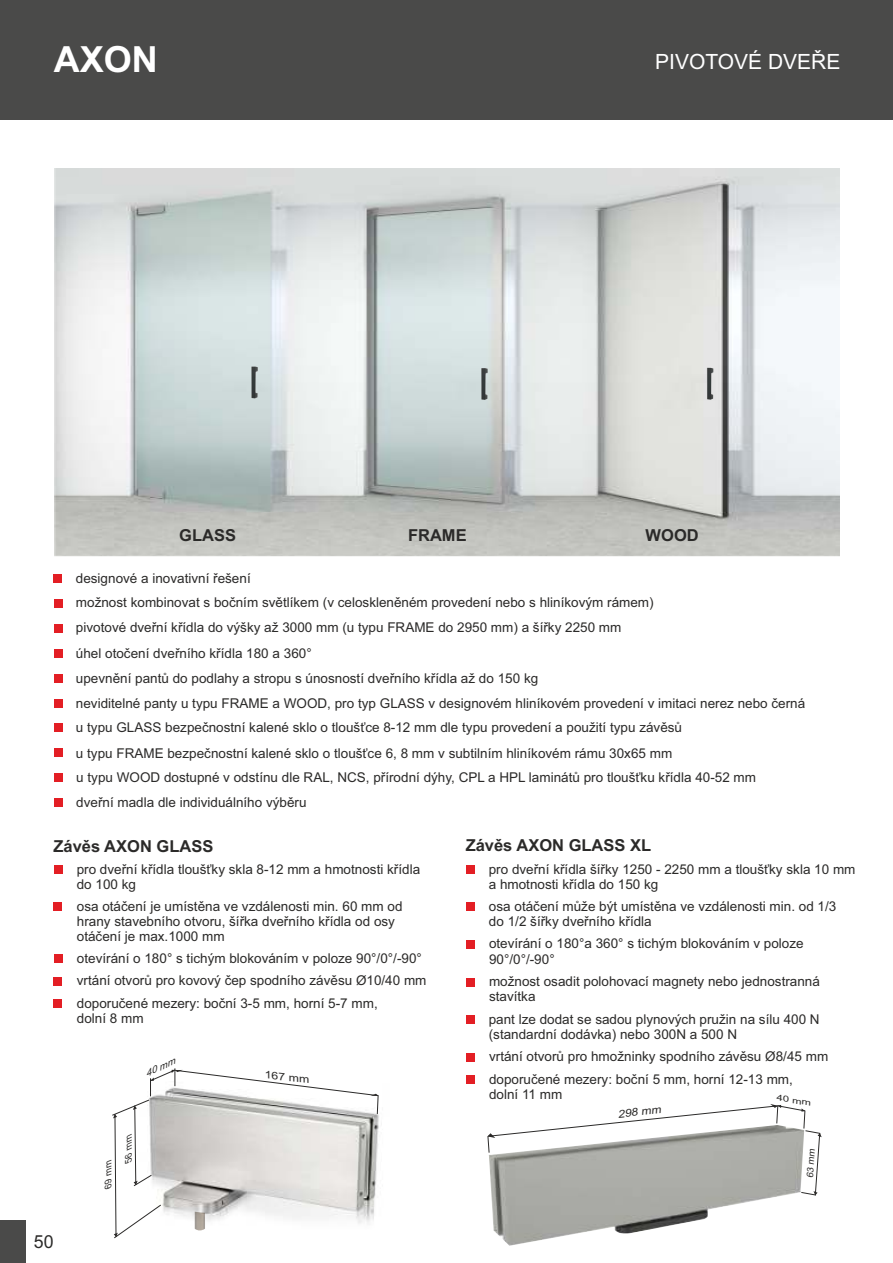
<style>
.page{position:relative;width:893px;height:1263px;background:#fff}
.page>*{position:absolute;margin:0;border:0;box-sizing:border-box;transform-origin:0 0}
.t1{font:700 36px "Arial";color:#fff}
.t2{font:21px "Arial";color:#fff}
.t3{font:18px "Arial";color:#2b2a29}
.t4{font:700 16.5px "Arial";color:#2b2a29}
.t5{font:13.5px/15.1px "Arial";color:#2b2a29}
.t6{font:italic 10.8px "Arial";color:#2b2a29;scale:1.11 1}
.t7{font:10.35px "Arial";color:#2b2a29;scale:1.19 1}
.t8{font:italic 9.3px "Arial";color:#2b2a29}
.t9{font:italic 9.15px "Arial";color:#2b2a29;scale:1.13 1}
.t10{font:italic 9.15px "Arial";color:#2b2a29;scale:1.05 1}
.t11{font:8.25px "Arial";color:#2b2a29;scale:1.4 1}
</style>
<div class="page">
<img style="left:55px;top:168px;width:784px;height:388px">
<div style="left:0;top:0;width:893px;height:119px;background:#4a4a49"></div>
<div style="left:54px;top:574px;width:8px;height:9px;background:#e31e24"></div>
<div style="left:54px;top:624px;width:8px;height:9px;background:#e31e24"></div>
<div style="left:54px;top:599px;width:8px;height:9px;background:#e31e24"></div>
<div style="left:54px;top:773px;width:8px;height:9px;background:#e31e24"></div>
<div style="left:54px;top:798px;width:8px;height:9px;background:#e31e24"></div>
<div style="left:54px;top:649px;width:8px;height:9px;background:#e31e24"></div>
<div style="left:54px;top:674px;width:8px;height:8px;background:#e31e24"></div>
<div style="left:54px;top:699px;width:8px;height:8px;background:#e31e24"></div>
<div style="left:54px;top:723px;width:8px;height:9px;background:#e31e24"></div>
<div style="left:54px;top:749px;width:8px;height:8px;background:#e31e24"></div>
<div style="left:54px;top:865px;width:8px;height:9px;background:#e31e24"></div>
<div style="left:54px;top:954px;width:8px;height:9px;background:#e31e24"></div>
<div style="left:54px;top:999px;width:8px;height:9px;background:#e31e24"></div>
<div style="left:54px;top:977px;width:8px;height:8px;background:#e31e24"></div>
<div style="left:54px;top:902px;width:8px;height:9px;background:#e31e24"></div>
<div style="left:0;top:1220px;width:25px;height:43px;background:#4a4a49"></div>
<img style="left:251px;top:367px;width:7px;height:31px">
<img style="left:707px;top:368px;width:6px;height:32px">
<img style="left:481px;top:368px;width:7px;height:32px">
<svg style="left:112px;top:1068px;width:267px;height:171px"></svg>
<img style="left:195px;top:1211px;width:10px;height:20px">
<img style="left:491px;top:1196px;width:288px;height:50px">
<svg style="left:487px;top:1104px;width:335px;height:92px"></svg>
<div style="left:466px;top:865px;width:8px;height:9px;background:#e31e24"></div>
<div style="left:466px;top:940px;width:8px;height:8px;background:#e31e24"></div>
<div style="left:466px;top:978px;width:8px;height:8px;background:#e31e24"></div>
<div style="left:466px;top:1015px;width:8px;height:9px;background:#e31e24"></div>
<div style="left:466px;top:902px;width:8px;height:9px;background:#e31e24"></div>
<div style="left:466px;top:1075px;width:8px;height:9px;background:#e31e24"></div>
<div style="left:466px;top:1053px;width:8px;height:8px;background:#e31e24"></div>
<h1 class="t1" style="left:54px;top:46px;width:106px">AXON</h1>
<h2 class="t2" style="left:655px;top:54px;width:187px">PIVOTOVÉ DVEŘE</h2>
<p class="t4" style="left:179px;top:529px;width:58px">GLASS</p>
<p class="t4" style="left:408px;top:529px;width:60px">FRAME</p>
<p class="t4" style="left:646px;top:529px;width:55px">WOOD</p>
<p class="t5" style="left:76px;top:571px;width:176px">designové a inovativní řešení</p>
<p class="t5" style="left:76px;top:621px;width:547px">pivotové dveřní křídla do výšky až 3000 mm (u typu FRAME do 2950 mm) a šířky 2250 mm</p>
<p class="t5" style="left:76px;top:596px;width:579px">možnost kombinovat s bočním světlíkem (v celoskleněném provedení nebo s hliníkovým rámem)</p>
<p class="t5" style="left:76px;top:642px;width:731px;line-height:24.9px">úhel otočení dveřního křídla 180 a 360°<br>upevnění pantů do podlahy a stropu s únosností dveřního křídla až do 150 kg<br>neviditelné panty u typu FRAME a WOOD, pro typ GLASS v designovém hliníkovém provedení v imitaci nerez nebo černá u typu GLASS bezpečnostní kalené sklo o tloušťce 8-12 mm dle typu provedení a použití typu závěsů<br>u typu FRAME bezpečnostní kalené sklo o tloušťce 6 8 mm v subtilním hliníkovém rámu 30x65 mm</p>
<p class="t5" style="left:76px;top:742px;width:681px;line-height:24.6px;text-indent:317px">,<br>u typu WOOD dostupné v odstínu dle RAL, NCS, přírodní dýhy, CPL a HPL laminátů pro tloušťku křídla 40-52 mm dveřní madla dle individuálního výběru</p>
<p class="t4" style="left:54px;top:840px;width:161px">Závěs AXON GLASS</p>
<p class="t5" style="left:77px;top:863px;width:345px">pro dveřní křídla tloušťky skla 8-12 mm a hmotnosti křídla do 100 kg</p>
<p class="t5" style="left:77px;top:900px;width:327px">osa otáčení je umístěna ve vzdálenosti min. 60 mm od hrany stavebního otvoru, šířka dveřního křídla od osy otáčení je max.1000 mm</p>
<p class="t5" style="left:77px;top:952px;width:347px">otevírání o 180° s tichým blokováním v poloze 90°/0°/-90°</p>
<p class="t5" style="left:77px;top:997px;width:302px">doporučené mezery: boční 3-5 mm, horní 5-7 mm, dolní 8 mm</p>
<p class="t4" style="left:466px;top:839px;width:187px">Závěs AXON GLASS XL</p>
<p class="t5" style="left:489px;top:862px;width:368px">pro dveřní křídla šířky 1250 - 2250 mm a tloušťky skla 10 mm a hmotnosti křídla do 150 kg</p>
<p class="t5" style="left:489px;top:900px;width:349px">osa otáčení může být umístěna ve vzdálenosti min. od 1/3 do 1/2 šířky dveřního křídla</p>
<p class="t5" style="left:489px;top:937px;width:316px">otevírání o 180°a 360° s tichým blokováním v poloze<br>90°/0°/-90°</p>
<p class="t5" style="left:77px;top:974px;width:351px">vrtání otvorů pro kovový čep spodního závěsu Ø10/40 mm</p>
<p class="t5" style="left:489px;top:975px;width:332px">možnost osadit polohovací magnety nebo jednostranná stavítka</p>
<p class="t5" style="left:489px;top:1013px;width:332px">pant lze dodat se sadou plynových pružin na sílu 400 N (standardní dodávka) nebo 300N a 500 N</p>
<p class="t5" style="left:489px;top:1073px;width:305px">doporučené mezery: boční 5 mm, horní 12-13 mm, dolní 11 mm</p>
<p class="t5" style="left:489px;top:1050px;width:341px">vrtání otvorů pro hmožninky spodního závěsu Ø8/45 mm</p>
<p class="t9" style="left:144px;top:1071px;width:29px;rotate:-25deg">40 mm</p>
<p class="t7" style="left:266px;top:1071px;width:39px;rotate:6deg">167 mm</p>
<p class="t11" style="left:777px;top:1094px;width:27px;rotate:11deg">40 mm</p>
<p class="t6" style="left:618px;top:1110px;width:40px;rotate:-6deg">298 mm</p>
<h3 class="t3" style="left:34px;top:1235px;width:21px">50</h3>
<p class="t8" style="left:105px;top:1188px;width:33px;rotate:-90deg">69 mm</p>
<p class="t8" style="left:125px;top:1162px;width:34px;rotate:-90deg">56 mm</p>
<p class="t10" style="left:807px;top:1178px;width:29px;rotate:-87deg">63 mm</p>
</div>
